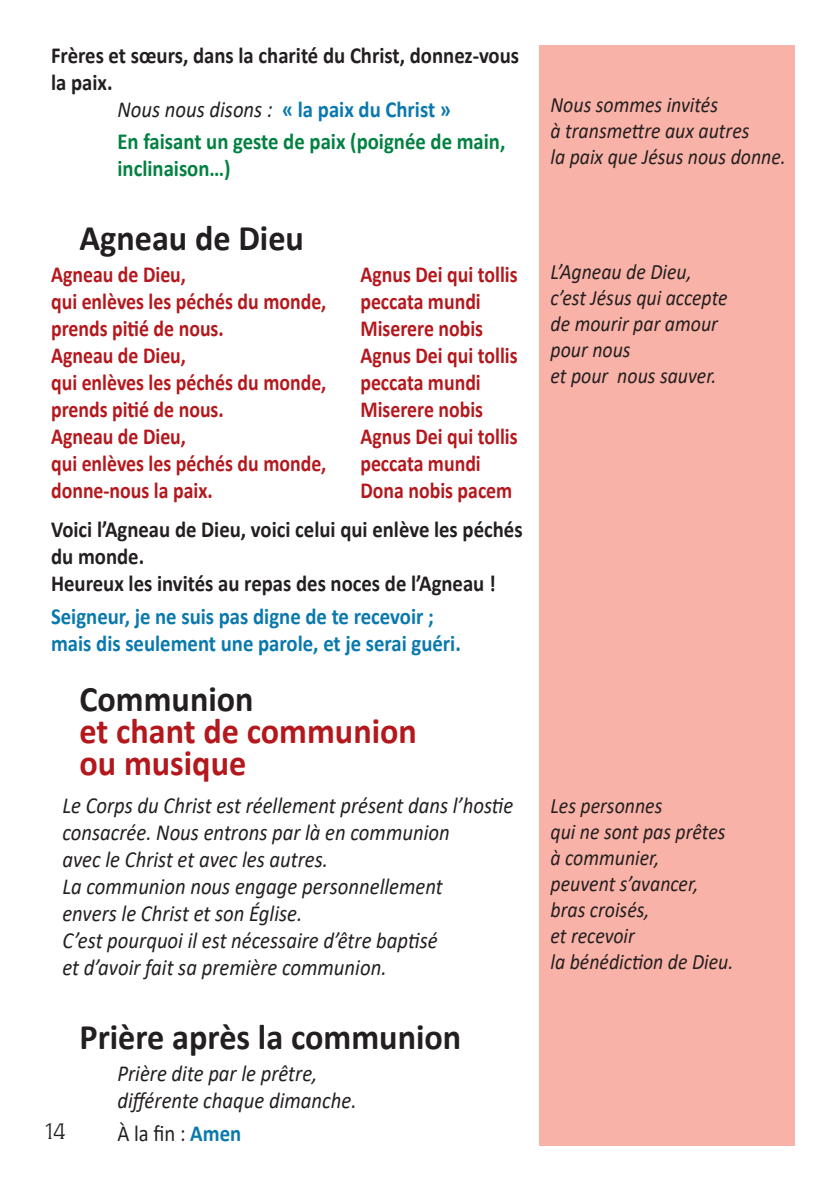
<style>
.page{position:relative;width:840px;height:1191px;background:#fff}
.page>*{position:absolute;margin:0;border:0;box-sizing:border-box;transform-origin:0 0}
.Intertitre{font:700 36px/32px "Calibri";color:#b4181d;scale:.95 1}
.Intertitre-2{font:700 36px "Calibri";color:#231f20;scale:.95 1}
.t1{font:300 condensed 24px "Figuera Variable";color:#231f20;scale:.95 1}
.Texte_rouge{font:700 23px/27px "Calibri";color:#b4181d;scale:.86 1}
.Txt_Chants{font:italic 23px/27px "Calibri";color:#231f20;scale:.9 1}
.Texte_gras{font:700 23px/27px "Calibri";color:#231f20;scale:.9 1}
.Texte_bleu{font:700 23px/27px "Calibri";color:#0978ad;scale:.9 1}
.Texte_vert{font:700 23px/27px "Calibri";color:#008141;scale:.9 1}
.Txt_Chants-2{font:700 23px "Calibri";color:#0978ad;scale:.9 1}
.Txt_Chants-3{font:23px "Calibri";color:#231f20;scale:.9 1}
.Texte_explication_italique{font:italic 22px/26px "Calibri";color:#231f20;scale:.9 1}
.s1{font-weight:400;font-style:italic;color:#231f20}
.s2{color:#231f20}
.s3{font-weight:700;color:#0978ad}
</style>
<div class="page">
<div style="left:539px;top:45px;width:255px;height:1100px;background:#f9b2a7"></div>
<p class="Texte_gras" style="left:51px;top:41px;width:521px">Frères et sœurs, dans la charité du Christ, donnez-vous la paix.</p>
<p class="Txt_Chants-2" style="left:117px;top:93px;width:372px"><span class="s1">Nous nous disons :</span> « la paix du Christ »</p>
<p class="Texte_vert" style="left:117px;top:128px;width:432px">En faisant un geste de paix (poignée de main, inclinaison…)</p>
<p class="Intertitre-2" style="left:79px;top:212px;width:238px">Agneau de Dieu</p>
<p class="Texte_rouge" style="left:51px;top:261px;width:321px">Agneau de Dieu,<br>qui enlèves les péchés du monde, prends pitié de nous.<br>Agneau de Dieu,<br>qui enlèves les péchés du monde, prends pitié de nous.<br>Agneau de Dieu,<br>qui enlèves les péchés du monde, donne-nous la paix.</p>
<p class="Texte_gras" style="left:51px;top:515px;width:525px">Voici l’Agneau de Dieu, voici celui qui enlève les péchés du monde.<br>Heureux les invités au repas des noces de l’Agneau !</p>
<p class="Texte_bleu" style="left:51px;top:602px;width:456px">Seigneur, je ne suis pas digne de te recevoir ; mais dis seulement une parole, et je serai guéri.</p>
<p class="Intertitre" style="left:79px;top:682px;width:356px"><span class="s2">Communion<br></span>et chant de communion ou musique</p>
<p class="Txt_Chants" style="left:62px;top:791px;width:502px">Le Corps du Christ est réellement présent dans l’hostie consacrée. Nous entrons par là en communion<br>avec le Christ et avec les autres.</p>
<p class="Txt_Chants" style="left:62px;top:872px;width:424px">La communion nous engage personnellement envers le Christ et son Église.<br>C’est pourquoi il est nécessaire d’être baptisé et d’avoir fait sa première communion.</p>
<p class="Texte_rouge" style="left:360px;top:261px;width:184px">Agnus Dei qui tollis peccata mundi<br>Miserere nobis<br>Agnus Dei qui tollis peccata mundi<br>Miserere nobis<br>Agnus Dei qui tollis peccata mundi<br>Dona nobis pacem</p>
<p class="t1" style="left:45px;top:1113px;width:23px">14</p>
<p class="Intertitre-2" style="left:79px;top:1011px;width:403px">Prière après la communion</p>
<p class="Txt_Chants" style="left:117px;top:1059px;width:267px">Prière dite par le prêtre, différente chaque dimanche.</p>
<p class="Txt_Chants-3" style="left:117px;top:1117px;width:139px">À la fin : <span class="s3">Amen</span></p>
<p class="Texte_explication_italique" style="left:550px;top:90px;width:263px">Nous sommes invités<br>à transmettre aux autres<br>la paix que Jésus nous donne.</p>
<p class="Texte_explication_italique" style="left:550px;top:258px;width:198px">L’Agneau de Dieu, c’est Jésus qui accepte de mourir par amour pour nous<br>et pour nous sauver.</p>
<p class="Texte_explication_italique" style="left:550px;top:792px;width:204px">Les personnes<br>qui ne sont pas prêtes à communier,<br>peuvent s’avancer, bras croisés,<br>et recevoir<br>la bénédiction de Dieu.</p>
</div>
